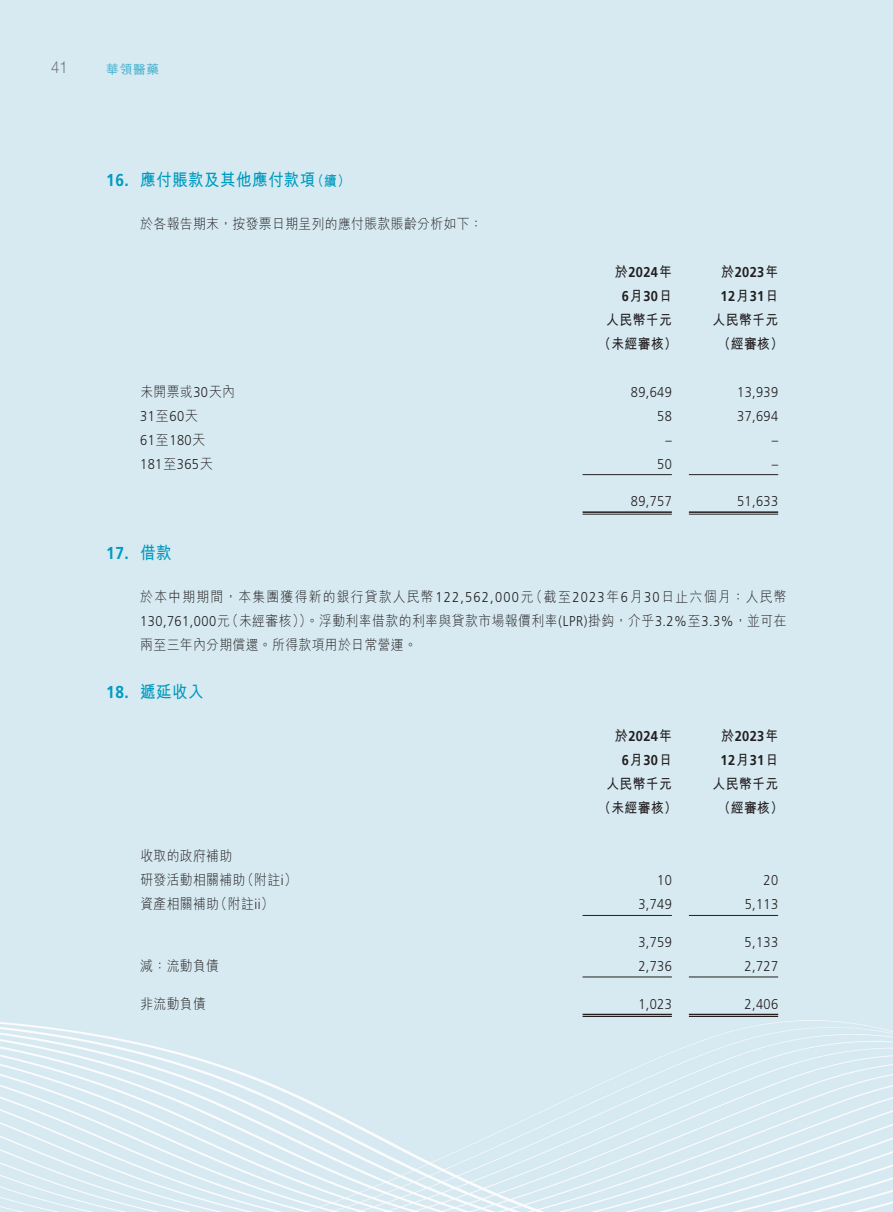
<style>
.page{position:relative;width:893px;height:1212px;background:#d7eaf2}
.page>*{position:absolute;margin:0;border:0;box-sizing:border-box;transform-origin:0 0}
.t1{font:700 17.25px "M Hei HK";letter-spacing:.03em;color:#009bbf;scale:.9 1}
.t2{font:700 17.25px "Frutiger LT Std";color:#009bbf;scale:.9 1}
.t3{font:300 16.5px "Helvetica Neue LT Std";color:#76787b;scale:.9 1}
.t4{font:300 14.25px/24px "M Hei HK";letter-spacing:.03em;color:#231f20;scale:.9 1}
.t5{font:300 14.25px "Frutiger LT Std";letter-spacing:.03em;color:#231f20;scale:.9 1}
.t6{font:700 14.25px/24px "Frutiger LT Std";letter-spacing:.03em;color:#231f20;text-align:center;scale:.9 1}
.t7{font:700 14.25px "M Hei HK";letter-spacing:.03em;color:#231f20;scale:.9 1}
.t8{font:300 14.25px "M Hei HK";letter-spacing:.095em;color:#231f20;scale:.9 1}
.t9{font:700 14.25px "M Hei HK";color:#009bbf;scale:.9 1}
.t10{font:500 12.75px "M Hei HK";color:#40aecb}
.s1{font-family:"Frutiger LT Std"}
.s2{font-family:"M Hei HK"}
</style>
<div class="page">
<hr style="left:583px;top:474px;width:89px;height:1px;background:#231f20">
<hr style="left:689px;top:474px;width:89px;height:1px;background:#231f20">
<hr style="left:583px;top:511px;width:89px;height:2px;background:#231f20">
<hr style="left:583px;top:514px;width:89px;height:1px;background:#231f20">
<hr style="left:689px;top:511px;width:89px;height:2px;background:#231f20">
<hr style="left:689px;top:514px;width:89px;height:1px;background:#231f20">
<hr style="left:583px;top:915px;width:89px;height:1px;background:#231f20">
<hr style="left:689px;top:915px;width:89px;height:1px;background:#231f20">
<hr style="left:583px;top:976px;width:89px;height:1px;background:#231f20">
<hr style="left:689px;top:976px;width:89px;height:1px;background:#231f20">
<hr style="left:583px;top:1014px;width:89px;height:1px;background:#231f20">
<hr style="left:583px;top:1016px;width:89px;height:1px;background:#231f20">
<hr style="left:689px;top:1014px;width:89px;height:1px;background:#231f20">
<hr style="left:689px;top:1016px;width:89px;height:1px;background:#231f20">
<p class="t3" style="left:51px;top:57px;width:20px">41</p>
<p class="t10" style="left:106px;top:60px;width:55px">華領醫藥</p>
<p class="t2" style="left:106px;top:169px;width:26px">16.</p>
<p class="t1" style="left:140px;top:167px;width:196px">應付賬款及其他應付款項</p>
<p class="t9" style="left:311px;top:170px;width:45px">（續(</p>
<p class="t4" style="left:140px;top:211px;width:382px">於各報告期末，按發票日期呈列的應付賬款賬齡分析如下：</p>
<p class="t4" style="left:140px;top:379px;width:107px">未開票或<span class="s1">30</span>天內</p>
<p class="t5" style="left:140px;top:408px;width:66px">31<span class="s2">至</span>60<span class="s2">天</span></p>
<p class="t5" style="left:140px;top:432px;width:74px">61<span class="s2">至</span>180<span class="s2">天</span></p>
<p class="t5" style="left:140px;top:456px;width:82px">181<span class="s2">至</span>365<span class="s2">天</span></p>
<p class="t6" style="left:615px;top:260px;width:65px"><span class="s2">於</span>2024<span class="s2">年月</span>6 30<span class="s2">日</span></p>
<p class="t6" style="left:720px;top:260px;width:66px;text-align:left"><span class="s2">於</span>2023<span class="s2">年<br></span>12<span class="s2">月</span>31<span class="s2">日</span></p>
<p class="t7" style="left:713px;top:309px;width:74px">人民幣千元</p>
<p class="t7" style="left:606px;top:309px;width:74px">人民幣千元</p>
<p class="t7" style="left:598px;top:333px;width:89px">（未經審核）</p>
<p class="t7" style="left:718px;top:333px;width:74px">（經審核(</p>
<p class="t5" style="left:631px;top:384px;width:47px">89,649</p>
<p class="t5" style="left:737px;top:384px;width:47px">13,939</p>
<p class="t5" style="left:657px;top:408px;width:18px">58</p>
<p class="t5" style="left:737px;top:408px;width:47px">37,694</p>
<p class="t5" style="left:665px;top:432px;width:9px">–</p>
<p class="t5" style="left:772px;top:432px;width:9px">–</p>
<p class="t5" style="left:657px;top:456px;width:18px">50</p>
<p class="t5" style="left:772px;top:456px;width:9px">–</p>
<p class="t5" style="left:631px;top:493px;width:47px">89,757</p>
<p class="t5" style="left:737px;top:493px;width:47px">51,633</p>
<p class="t2" style="left:106px;top:543px;width:26px">17.</p>
<p class="t2" style="left:106px;top:682px;width:26px">18.</p>
<p class="t1" style="left:140px;top:540px;width:36px">借款</p>
<p class="t4" style="left:140px;top:584px;width:720px">於本中期期間，本集團獲得新的銀行貸款人民幣<span class="s1">122,562,000</span>元<br><span class="s1">130,761,000</span> （元 未經審核））。浮動利率借款的利率與貸款市場報價利率<span class="s1">(LPR)</span>掛鈎，介乎<span class="s1">3.2%</span>至<span class="s1">3.3%</span>，並可在兩至三年內分期償還。所得款項用於日常營運。</p>
<p class="t1" style="left:140px;top:679px;width:72px">遞延收入</p>
<p class="t8" style="left:530px;top:589px;width:287px">（截至<span class="s1">2023</span>年<span class="s1">6</span>月<span class="s1">30</span>日止六個月：人民幣</p>
<p class="t6" style="left:615px;top:724px;width:65px"><span class="s2">於</span>2024<span class="s2">年月</span>6 30<span class="s2">日</span></p>
<p class="t6" style="left:720px;top:724px;width:66px;text-align:left"><span class="s2">於</span>2023<span class="s2">年<br></span>12<span class="s2">月</span>31<span class="s2">日</span></p>
<p class="t7" style="left:713px;top:774px;width:74px">人民幣千元</p>
<p class="t7" style="left:606px;top:774px;width:74px">人民幣千元</p>
<p class="t7" style="left:598px;top:798px;width:89px">（未經審核）</p>
<p class="t7" style="left:718px;top:798px;width:74px">（經審核(</p>
<p class="t4" style="left:140px;top:844px;width:104px">收取的政府補助</p>
<p class="t4" style="left:241px;top:868px;width:64px">（附註<span class="s1">i</span>(</p>
<p class="t4" style="left:140px;top:868px;width:118px">研發活動相關補助</p>
<p class="t5" style="left:657px;top:872px;width:18px">10</p>
<p class="t5" style="left:764px;top:872px;width:18px">20</p>
<p class="t4" style="left:215px;top:892px;width:67px">（附註<span class="s1">ii</span>(</p>
<p class="t4" style="left:140px;top:892px;width:89px">資產相關補助</p>
<p class="t5" style="left:638px;top:896px;width:39px">3,749</p>
<p class="t5" style="left:745px;top:896px;width:39px">5,113</p>
<p class="t5" style="left:638px;top:934px;width:39px">3,759</p>
<p class="t5" style="left:745px;top:934px;width:39px">5,133</p>
<p class="t4" style="left:140px;top:953px;width:89px">減：流動負債</p>
<p class="t5" style="left:638px;top:958px;width:39px">2,736</p>
<p class="t5" style="left:745px;top:958px;width:39px">2,727</p>
<p class="t4" style="left:140px;top:991px;width:74px">非流動負債</p>
<p class="t5" style="left:638px;top:995px;width:39px">1,023</p>
<p class="t5" style="left:745px;top:995px;width:39px">2,406</p>
</div>
